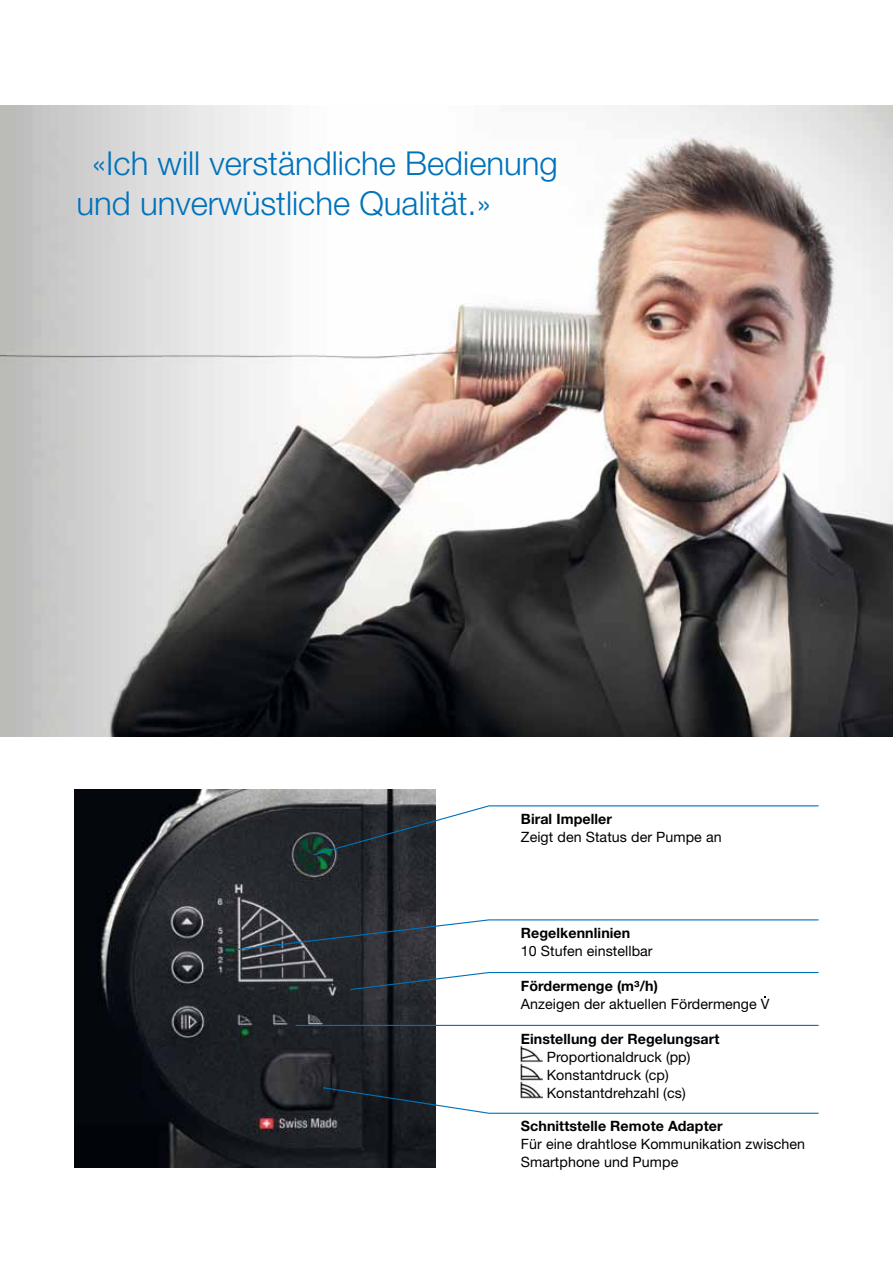
<style>
.page{position:relative;width:893px;height:1263px;background:#fff}
.page>*{position:absolute;margin:0;border:0;box-sizing:border-box;transform-origin:0 0}
.t1{font:300 33px/39.6px "Helvetica Neue LT Std";color:#0072ba}
.t2{font:14.25px/18px "Helvetica Neue LT Std";letter-spacing:.005em;color:#000}
.t3{font:700 14.25px "Helvetica Neue LT Std";letter-spacing:.005em;color:#000}
</style>
<div class="page">
<img style="left:0;top:105px;width:893px;height:632px">
<img style="left:74px;top:789px;width:362px;height:378px">
<svg style="left:312px;top:805px;width:507px;height:51px"></svg>
<svg style="left:235px;top:919px;width:584px;height:32px"></svg>
<hr style="left:296px;top:1025px;width:523px;height:1px;background:#0072ba">
<img style="left:521px;top:1045px;width:22px;height:36px">
<svg style="left:521px;top:1063px;width:22px;height:17px"></svg>
<svg style="left:521px;top:1081px;width:9px;height:5px"></svg>
<svg style="left:349px;top:971px;width:470px;height:27px"></svg>
<svg style="left:322px;top:1086px;width:497px;height:28px"></svg>
<h1 class="t1" style="left:76px;top:143px;width:483px;text-indent:16px">«Ich will verständliche Bedienung und unverwüstliche Qualität.»</h1>
<p class="t3" style="left:521px;top:810px;width:93px">Biral Impeller</p>
<p class="t2" style="left:521px;top:828px;width:202px">Zeigt den Status der Pumpe an</p>
<p class="t3" style="left:521px;top:924px;width:111px">Regelkennlinien</p>
<p class="t2" style="left:521px;top:942px;width:133px">10 Stufen einstellbar</p>
<p class="t3" style="left:521px;top:977px;width:139px">Fördermenge (m³/h)</p>
<p class="t2" style="left:521px;top:994px;width:250px">Anzeigen der aktuellen Fördermenge V</p>
<p class="t3" style="left:521px;top:1030px;width:200px">Einstellung der Regelungsart</p>
<p class="t2" style="left:547px;top:1047px;width:145px">Proportionaldruck (pp)<br>Konstantdruck (cp)<br>Konstantdrehzahl (cs)</p>
<p class="t3" style="left:521px;top:1117px;width:203px">Schnittstelle Remote Adapter</p>
<p class="t2" style="left:521px;top:1135px;width:286px">Für eine drahtlose Kommunikation zwischen<br>Smartphone und Pumpe</p>
</div>
